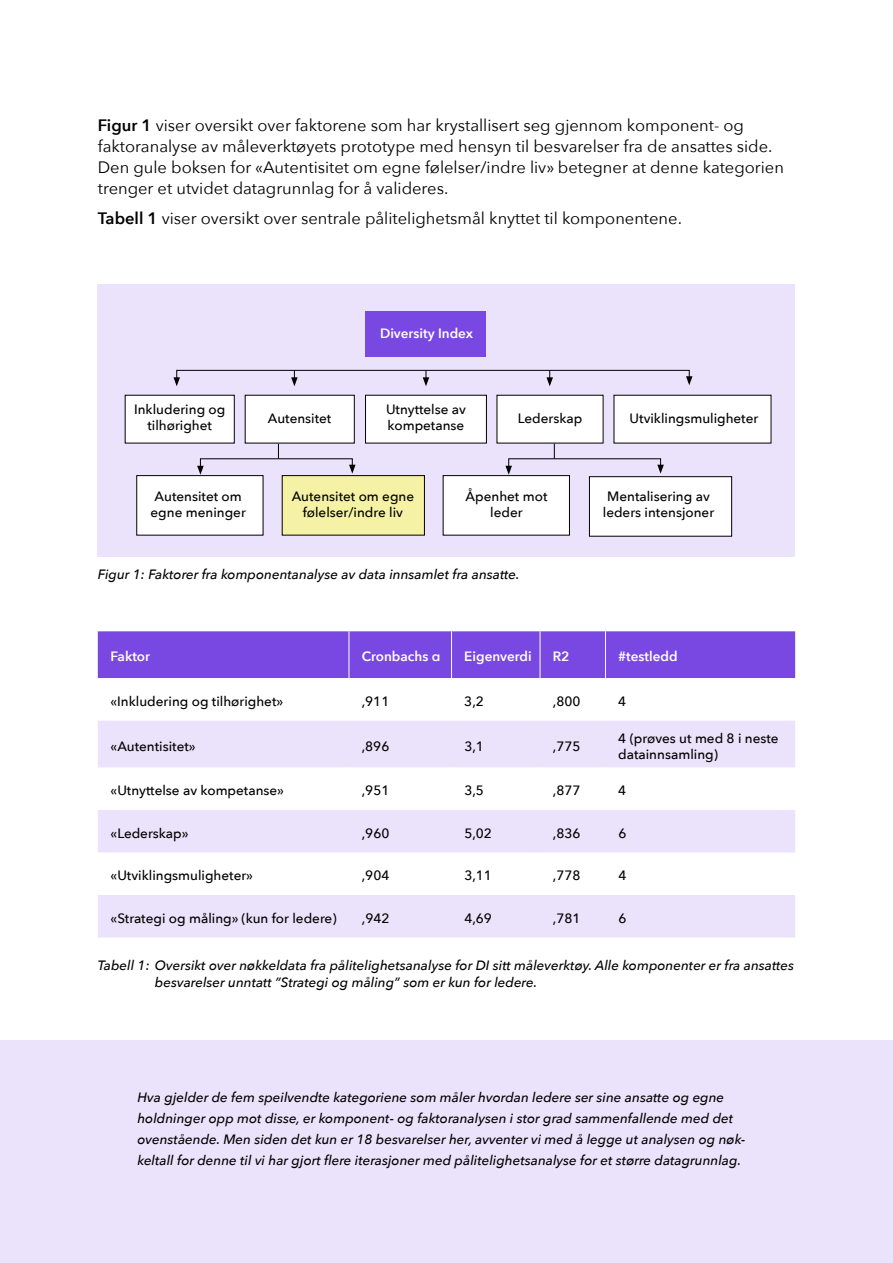
<style>
.page{position:relative;width:893px;height:1263px;background:#fff}
.page>*{position:absolute;margin:0;border:0;box-sizing:border-box;transform-origin:0 0}
.t1{font:16.5px/21px "Avenir Next";color:#000}
.t2{font:italic 500 13.5px/21px "Avenir Next";color:#000}
.t3{font:500 13.5px/16.2px "Avenir Next";color:#000;text-align:center}
.t4{font:600 13.5px "Avenir Next";color:#fff}
.s1{font-weight:600}
</style>
<div class="page">
<div style="left:0;top:1040px;width:893px;height:223px;background:#ebe3fb"></div>
<div style="left:98px;top:285px;width:697px;height:272px;background:#ebe3fb"></div>
<div style="left:98px;top:631px;width:697px;height:47px;background:#7948e2"></div>
<svg style="left:98px;top:720px;width:697px;height:1px"></svg>
<svg style="left:98px;top:721px;width:697px;height:216px;fill:#ebe3fb"></svg>
<hr style="left:349px;top:631px;width:1px;height:47px;background:#fff">
<hr style="left:451px;top:631px;width:1px;height:47px;background:#fff">
<hr style="left:540px;top:631px;width:1px;height:47px;background:#fff">
<hr style="left:605px;top:631px;width:1px;height:47px;background:#fff">
<hr style="left:349px;top:678px;width:1px;height:43px;background:#fff">
<hr style="left:451px;top:678px;width:1px;height:43px;background:#fff">
<hr style="left:540px;top:678px;width:1px;height:43px;background:#fff">
<hr style="left:605px;top:678px;width:1px;height:43px;background:#fff">
<hr style="left:349px;top:767px;width:1px;height:43px;background:#fff">
<hr style="left:451px;top:767px;width:1px;height:43px;background:#fff">
<hr style="left:540px;top:767px;width:1px;height:43px;background:#fff">
<hr style="left:605px;top:767px;width:1px;height:43px;background:#fff">
<hr style="left:349px;top:852px;width:1px;height:43px;background:#fff">
<hr style="left:451px;top:852px;width:1px;height:43px;background:#fff">
<hr style="left:540px;top:852px;width:1px;height:43px;background:#fff">
<hr style="left:605px;top:852px;width:1px;height:43px;background:#fff">
<div style="left:137px;top:476px;width:126px;height:59px;background:#fff"></div>
<div style="left:137px;top:475px;width:126px;height:60px;border:1px solid #000"></div>
<div style="left:282px;top:476px;width:142px;height:59px;background:#f5f2a6"></div>
<div style="left:282px;top:475px;width:143px;height:60px;border:1px solid #000"></div>
<div style="left:589px;top:477px;width:143px;height:59px;background:#fff"></div>
<div style="left:589px;top:476px;width:143px;height:60px;border:1px solid #000"></div>
<div style="left:443px;top:476px;width:126px;height:59px;background:#fff"></div>
<div style="left:443px;top:475px;width:127px;height:60px;border:1px solid #000"></div>
<div style="left:365px;top:311px;width:121px;height:45px;background:#7948e2"></div>
<div style="left:125px;top:395px;width:109px;height:48px;background:#fff"></div>
<div style="left:365px;top:395px;width:121px;height:48px;background:#fff"></div>
<div style="left:245px;top:395px;width:109px;height:48px;background:#fff"></div>
<div style="left:497px;top:395px;width:106px;height:48px;background:#fff"></div>
<div style="left:614px;top:395px;width:157px;height:48px;background:#fff"></div>
<svg style="left:173px;top:370px;width:519px;height:16px"></svg>
<svg style="left:197px;top:444px;width:159px;height:31px"></svg>
<svg style="left:505px;top:444px;width:159px;height:31px"></svg>
<p class="t1" style="left:98px;top:114px;width:688px"><span class="s1">Figur 1</span> viser oversikt over faktorene som har krystallisert seg gjennom komponent- og faktoranalyse av måleverktøyets prototype med hensyn til besvarelser fra de ansattes side.<br>Den gule boksen for «Autentisitet om egne følelser/indre liv» betegner at denne kategorien trenger et utvidet datagrunnlag for å valideres.</p>
<p class="t1" style="left:98px;top:207px;width:586px"><span class="s1">Tabell 1</span> viser oversikt over sentrale pålitelighetsmål knyttet til komponentene.</p>
<p class="t4" style="left:380px;top:321px;width:95px">Diversity Index</p>
<p class="t3" style="left:134px;top:401px;width:93px">Inkludering og tilhørighet</p>
<p class="t3" style="left:386px;top:401px;width:81px;text-align:left">Utnyttelse av kompetanse</p>
<p class="t3" style="left:268px;top:409px;width:65px">Autensitet</p>
<p class="t3" style="left:518px;top:409px;width:66px">Lederskap</p>
<p class="t3" style="left:630px;top:409px;width:130px">Utviklingsmuligheter</p>
<p class="t3" style="left:151px;top:487px;width:97px">Autensitet om egne meninger</p>
<p class="t3" style="left:292px;top:487px;width:124px">Autensitet om egne følelser/indre liv</p>
<p class="t3" style="left:466px;top:487px;width:83px">Åpenhet mot leder</p>
<p class="t3" style="left:603px;top:487px;width:113px">Mentalisering av leders intensjoner</p>
<p class="t2" style="left:98px;top:564px;width:423px">Figur 1: Faktorer fra komponentanalyse av data innsamlet fra ansatte.</p>
<p class="t4" style="left:111px;top:645px;width:41px">Faktor</p>
<p class="t4" style="left:362px;top:645px;width:80px">Cronbachs α</p>
<p class="t4" style="left:464px;top:645px;width:69px">Eigenverdi</p>
<p class="t4" style="left:553px;top:645px;width:18px">R2</p>
<p class="t4" style="left:618px;top:645px;width:61px">#testledd</p>
<p class="t3" style="left:111px;top:693px;width:174px">«Inkludering og tilhørighet»</p>
<p class="t3" style="left:362px;top:693px;width:29px">,911</p>
<p class="t3" style="left:464px;top:693px;width:21px">3,2</p>
<p class="t3" style="left:553px;top:693px;width:29px">,800</p>
<p class="t3" style="left:618px;top:693px;width:10px">4</p>
<p class="t3" style="left:111px;top:737px;width:87px">«Autentisitet»</p>
<p class="t3" style="left:362px;top:737px;width:29px">,896</p>
<p class="t3" style="left:464px;top:737px;width:21px">3,1</p>
<p class="t3" style="left:553px;top:737px;width:29px">,775</p>
<p class="t3" style="left:618px;top:729px;width:162px;text-align:left">4 (prøves ut med 8 i neste datainnsamling)</p>
<p class="t3" style="left:111px;top:782px;width:175px">«Utnyttelse av kompetanse»</p>
<p class="t3" style="left:362px;top:782px;width:29px">,951</p>
<p class="t3" style="left:464px;top:782px;width:21px">3,5</p>
<p class="t3" style="left:553px;top:782px;width:29px">,877</p>
<p class="t3" style="left:618px;top:782px;width:10px">4</p>
<p class="t3" style="left:111px;top:825px;width:79px">«Lederskap»</p>
<p class="t3" style="left:362px;top:825px;width:29px">,960</p>
<p class="t3" style="left:464px;top:825px;width:29px">5,02</p>
<p class="t3" style="left:553px;top:825px;width:29px">,836</p>
<p class="t3" style="left:618px;top:825px;width:10px">6</p>
<p class="t3" style="left:111px;top:867px;width:144px">«Utviklingsmuligheter»</p>
<p class="t3" style="left:362px;top:867px;width:29px">,904</p>
<p class="t3" style="left:464px;top:867px;width:29px">3,11</p>
<p class="t3" style="left:553px;top:867px;width:29px">,778</p>
<p class="t3" style="left:618px;top:867px;width:10px">4</p>
<p class="t3" style="left:111px;top:910px;width:227px">«Strategi og måling» (kun for ledere)</p>
<p class="t3" style="left:362px;top:910px;width:29px">,942</p>
<p class="t3" style="left:464px;top:910px;width:29px">4,69</p>
<p class="t3" style="left:553px;top:910px;width:29px">,781</p>
<p class="t3" style="left:618px;top:910px;width:10px">6</p>
<p class="t2" style="left:155px;top:957px;width:641px;line-height:16.5px;text-indent:-57px">Tabell 1: Oversikt over nøkkeldata fra pålitelighetsanalyse for DI sitt måleverktøy. Alle komponenter er fra ansattes besvarelser unntatt ”Strategi og måling” som er kun for ledere.</p>
<p class="t2" style="left:137px;top:1086px;width:610px">Hva gjelder de fem speilvendte kategoriene som måler hvordan ledere ser sine ansatte og egne holdninger opp mot disse, er komponent- og faktoranalysen i stor grad sammenfallende med det ovenstående. Men siden det kun er 18 besvarelser her, avventer vi med å legge ut analysen og nøk&shy;keltall for denne til vi har gjort flere iterasjoner med pålitelighetsanalyse for et større datagrunnlag.</p>
</div>
